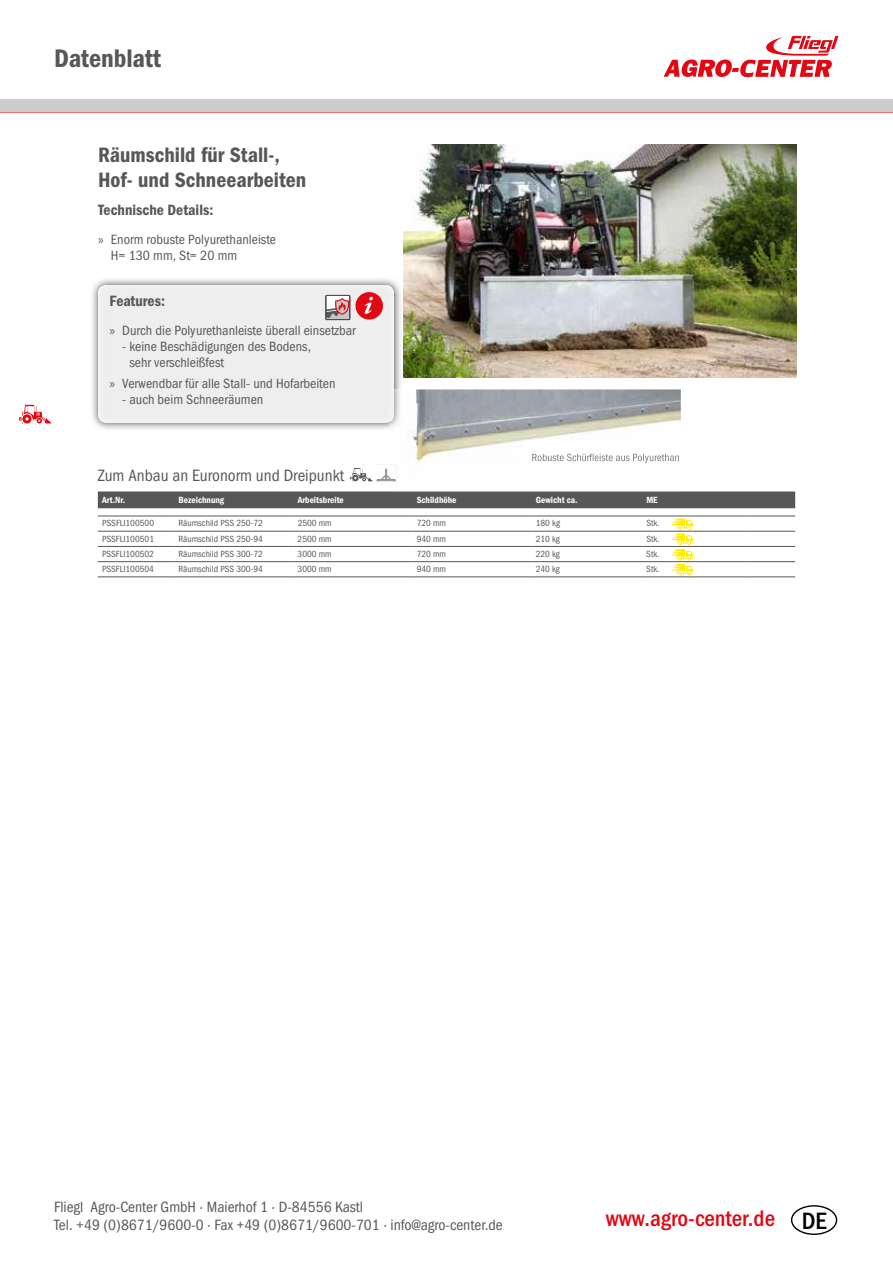
<style>
.page{position:relative;width:893px;height:1263px;background:#fff}
.page>*{position:absolute;margin:0;border:0;box-sizing:border-box;transform-origin:0 0}
.t1{font:25.5px "Franklin Gothic Demi Cond ITC";color:#575756}
.t2{font:23.85px "Franklin Gothic Medi Cond ITC";color:#000}
.t3{font:22.5px "Franklin Gothic Medi Cond ITC";color:#e30613}
.t4{font:21px/25.2px "Franklin Gothic Demi Cond ITC";color:#575756}
.t5{font:16.5px "Franklin Gothic Book Cond ITC";color:#575756}
.t6{font:15px/18px "Franklin Gothic Book Cond ITC";color:#575756}
.t7{font:15px "Franklin Gothic Demi Cond ITC";color:#575756}
.t8{font:13.5px/16.2px "Franklin Gothic Book Cond ITC";color:#575756}
.t9{font:9px "Franklin Gothic Book Cond ITC";color:#575756}
.t10{font:9px "Franklin Gothic Demi Cond ITC";color:#fff}
.s1{font-family:"Myriad Pro"}
</style>
<div class="page">
<div style="left:791px;top:1205px;width:46px;height:30px;border:1px solid #000;border-radius:50%"></div>
<hr style="left:0;top:111px;width:893px;height:2px;background:#e30613">
<div style="left:0;top:99px;width:893px;height:12px;background:#cccdcf"></div>
<svg style="left:664px;top:36px;width:174px;height:41px"></svg>
<img style="left:408px;top:389px;width:273px;height:75px">
<img style="left:403px;top:145px;width:393px;height:232px">
<img style="left:523px;top:440px;width:158px;height:24px">
<img style="left:532px;top:454px;width:147px;height:9px">
<div style="left:98px;top:491px;width:697px;height:17px;background:#575756"></div>
<svg style="left:98px;top:508px;width:697px;height:69px"></svg>
<hr style="left:98px;top:561px;width:76px;height:1px;background:#575756">
<hr style="left:174px;top:561px;width:119px;height:1px;background:#575756">
<hr style="left:293px;top:561px;width:119px;height:1px;background:#575756">
<hr style="left:412px;top:561px;width:120px;height:1px;background:#575756">
<hr style="left:532px;top:561px;width:110px;height:1px;background:#575756">
<hr style="left:642px;top:561px;width:51px;height:1px;background:#575756">
<hr style="left:693px;top:561px;width:51px;height:1px;background:#575756">
<hr style="left:744px;top:561px;width:51px;height:1px;background:#575756">
<hr style="left:98px;top:531px;width:76px;height:1px;background:#575756">
<hr style="left:174px;top:531px;width:119px;height:1px;background:#575756">
<hr style="left:293px;top:531px;width:119px;height:1px;background:#575756">
<hr style="left:412px;top:531px;width:120px;height:1px;background:#575756">
<hr style="left:532px;top:531px;width:110px;height:1px;background:#575756">
<hr style="left:642px;top:531px;width:51px;height:1px;background:#575756">
<hr style="left:693px;top:531px;width:51px;height:1px;background:#575756">
<hr style="left:744px;top:531px;width:51px;height:1px;background:#575756">
<hr style="left:98px;top:546px;width:76px;height:1px;background:#575756">
<hr style="left:174px;top:546px;width:119px;height:1px;background:#575756">
<hr style="left:293px;top:546px;width:119px;height:1px;background:#575756">
<hr style="left:412px;top:546px;width:120px;height:1px;background:#575756">
<hr style="left:532px;top:546px;width:110px;height:1px;background:#575756">
<hr style="left:642px;top:546px;width:51px;height:1px;background:#575756">
<hr style="left:693px;top:546px;width:51px;height:1px;background:#575756">
<hr style="left:744px;top:546px;width:51px;height:1px;background:#575756">
<hr style="left:98px;top:516px;width:76px;height:1px;background:#575756">
<hr style="left:174px;top:516px;width:119px;height:1px;background:#575756">
<hr style="left:293px;top:516px;width:119px;height:1px;background:#575756">
<hr style="left:412px;top:516px;width:120px;height:1px;background:#575756">
<hr style="left:532px;top:516px;width:110px;height:1px;background:#575756">
<hr style="left:642px;top:516px;width:51px;height:1px;background:#575756">
<hr style="left:693px;top:516px;width:51px;height:1px;background:#575756">
<hr style="left:744px;top:516px;width:51px;height:1px;background:#575756">
<hr style="left:98px;top:577px;width:76px;height:1px;background:#575756">
<hr style="left:174px;top:577px;width:119px;height:1px;background:#575756">
<hr style="left:293px;top:577px;width:119px;height:1px;background:#575756">
<hr style="left:412px;top:577px;width:120px;height:1px;background:#575756">
<hr style="left:532px;top:577px;width:110px;height:1px;background:#575756">
<hr style="left:642px;top:577px;width:51px;height:1px;background:#575756">
<hr style="left:693px;top:577px;width:51px;height:1px;background:#575756">
<hr style="left:744px;top:577px;width:51px;height:1px;background:#575756">
<img style="left:92px;top:279px;width:309px;height:150px">
<img style="left:389px;top:389px;width:12px;height:40px">
<div style="left:98px;top:285px;width:296px;height:138px;background:#eee"></div>
<img style="left:389px;top:389px;width:5px;height:33px">
<div style="left:355px;top:292px;width:28px;height:28px;background:#e30613;border-radius:50%"></div>
<svg style="left:365px;top:297px;width:8px;height:17px"></svg>
<svg style="left:19px;top:405px;width:33px;height:18px"></svg>
<svg style="left:350px;top:464px;width:47px;height:19px"></svg>
<svg style="left:328px;top:297px;width:20px;height:21px"></svg>
<div style="left:326px;top:295px;width:24px;height:25px;border:1px solid #4a4a49"></div>
<svg style="left:671px;top:518px;width:22px;height:57px"></svg>
<h1 class="t1" style="left:54px;top:44px;width:109px">Datenblatt</h1>
<h3 class="t4" style="left:98px;top:142px;width:210px">Räumschild für Stall-,<br>Hof- und Schneearbeiten</h3>
<h3 class="t7" style="left:98px;top:201px;width:117px">Technische Details:</h3>
<h3 class="t8" style="left:111px;top:232px;width:167px;text-indent:-13px"><span class="s1">»</span> Enorm robuste Polyurethanleiste<br>H= 130 mm, St= 20 mm</h3>
<h3 class="t7" style="left:110px;top:292px;width:57px">Features:</h3>
<h3 class="t8" style="left:110px;top:322px;width:248px"><span class="s1">»</span> Durch die Polyurethanleiste überall einsetzbar</h3>
<h3 class="t8" style="left:129px;top:339px;width:183px;text-indent:-7px">- keine Beschädigungen des Bodens, sehr verschleißfest</h3>
<h3 class="t8" style="left:110px;top:375px;width:227px"><span class="s1">»</span> Verwendbar für alle Stall- und Hofarbeiten</h3>
<h3 class="t8" style="left:122px;top:391px;width:143px">- auch beim Schneeräumen</h3>
<h3 class="t5" style="left:98px;top:466px;width:248px">Zum Anbau an Euronorm und Dreipunkt</h3>
<p class="t10" style="left:102px;top:495px;width:25px">Art.Nr.</p>
<p class="t10" style="left:179px;top:495px;width:47px">Bezeichnung</p>
<p class="t10" style="left:298px;top:495px;width:48px">Arbeitsbreite</p>
<p class="t10" style="left:417px;top:495px;width:41px">Schildhöhe</p>
<p class="t10" style="left:536px;top:495px;width:43px">Gewicht ca.</p>
<p class="t10" style="left:646px;top:495px;width:13px">ME</p>
<p class="t9" style="left:102px;top:518px;width:54px">PSSFLI100500</p>
<p class="t9" style="left:179px;top:518px;width:86px">Räumschild PSS 250-72</p>
<p class="t9" style="left:298px;top:518px;width:36px">2500 mm</p>
<p class="t9" style="left:417px;top:518px;width:31px">720 mm</p>
<p class="t9" style="left:536px;top:518px;width:26px">180 kg</p>
<p class="t9" style="left:646px;top:518px;width:15px">Stk.</p>
<p class="t9" style="left:102px;top:533px;width:54px">PSSFLI100501</p>
<p class="t9" style="left:179px;top:533px;width:86px">Räumschild PSS 250-94</p>
<p class="t9" style="left:298px;top:533px;width:36px">2500 mm</p>
<p class="t9" style="left:417px;top:533px;width:31px">940 mm</p>
<p class="t9" style="left:536px;top:533px;width:26px">210 kg</p>
<p class="t9" style="left:646px;top:533px;width:15px">Stk.</p>
<p class="t9" style="left:102px;top:549px;width:54px">PSSFLI100502</p>
<p class="t9" style="left:179px;top:549px;width:86px">Räumschild PSS 300-72</p>
<p class="t9" style="left:298px;top:549px;width:36px">3000 mm</p>
<p class="t9" style="left:417px;top:549px;width:31px">720 mm</p>
<p class="t9" style="left:536px;top:549px;width:26px">220 kg</p>
<p class="t9" style="left:646px;top:549px;width:15px">Stk.</p>
<p class="t9" style="left:102px;top:564px;width:54px">PSSFLI100504</p>
<p class="t9" style="left:179px;top:564px;width:86px">Räumschild PSS 300-94</p>
<p class="t9" style="left:298px;top:564px;width:36px">3000 mm</p>
<p class="t9" style="left:417px;top:564px;width:31px">940 mm</p>
<p class="t9" style="left:536px;top:564px;width:26px">240 kg</p>
<p class="t9" style="left:646px;top:564px;width:15px">Stk.</p>
<h3 class="t6" style="left:54px;top:1198px;width:450px">Fliegl Agro-Center GmbH · Maierhof 1 · D-84556 Kastl<br>Tel. +49 (0)8671/9600-0 · Fax +49 (0)8671/9600-701 · info@agro-center.de</h3>
<h2 class="t2" style="left:802px;top:1206px;width:26px">DE</h2>
<h3 class="t3" style="left:606px;top:1205px;width:171px">www.agro-center.de</h3>
</div>
